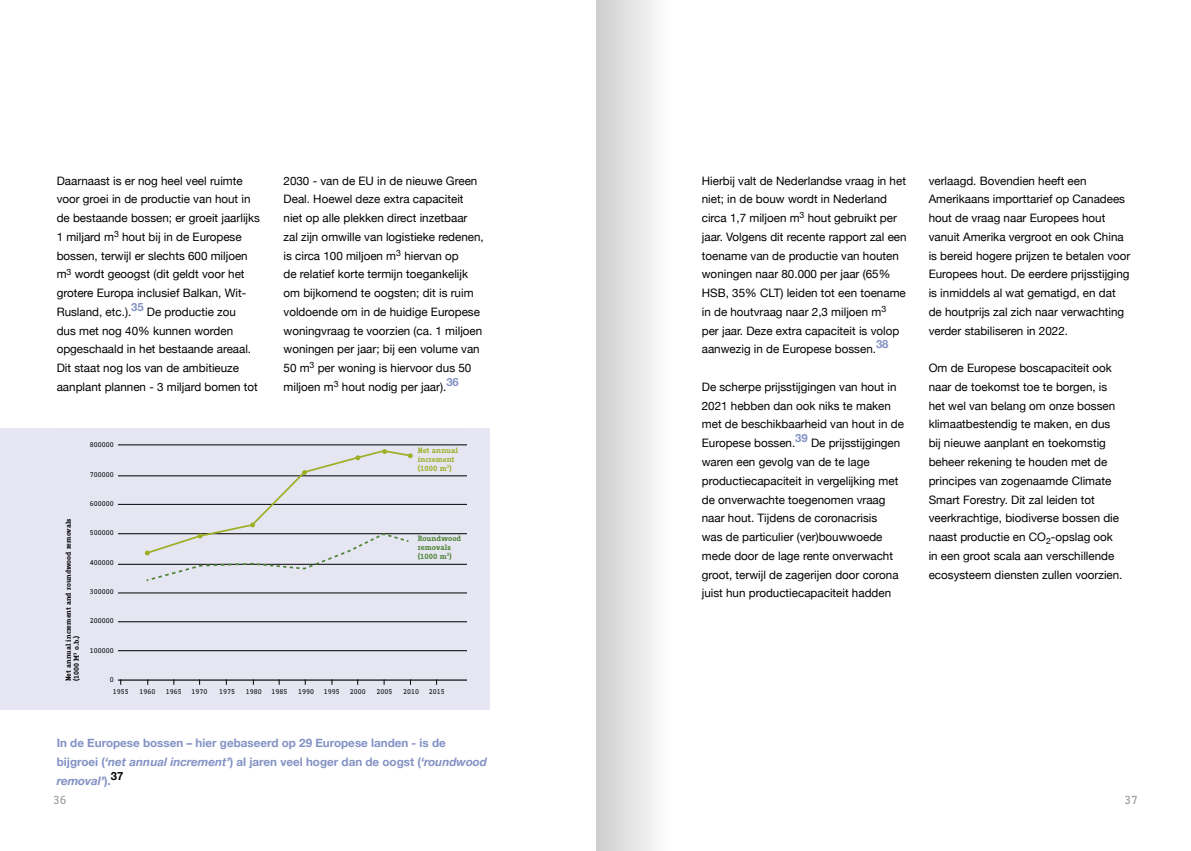
<style>
.page{position:relative;width:1191px;height:851px;background:#fff}
.page>*{position:absolute;margin:0;border:0;box-sizing:border-box;transform-origin:0 0}
.BROODTEKST{font:11.62px/18.8px "Helvetica Neue";color:#000}
.Fotobijschrift{font:700 11.62px/18.8px "Helvetica Neue";color:#8392c5}
.t1{font:11.62px "Fago Office Serif";color:#939393}
.t2{font:700 7.5px/8.6px "Fago Office Serif";color:#9faf25}
.t3{font:700 7.5px/8.6px "Fago Office Serif";letter-spacing:-.005em;color:#4f8335}
.t4{font:6.88px/12.1px "Fago Office Serif";color:#000}
.t5{font:700 6.88px/8px "Fago Office Serif";letter-spacing:-.005em;color:#000}
.s1{font-style:italic}
</style>
<div class="page">
<div style="left:0;top:428px;width:489px;height:281px;background:#e6e7f2"></div>
<hr style="left:118px;top:650px;width:348px;height:1px;background:#000">
<hr style="left:118px;top:564px;width:348px;height:1px;background:#000">
<hr style="left:118px;top:679px;width:348px;height:1px;background:#000">
<hr style="left:118px;top:592px;width:348px;height:1px;background:#000">
<hr style="left:118px;top:621px;width:348px;height:1px;background:#000">
<hr style="left:118px;top:533px;width:348px;height:1px;background:#000">
<hr style="left:118px;top:504px;width:348px;height:1px;background:#000">
<hr style="left:118px;top:475px;width:348px;height:1px;background:#000">
<hr style="left:118px;top:444px;width:348px;height:1px;background:#000">
<hr style="left:118px;top:430px;width:348px;height:1px;background:#000">
<svg style="left:144px;top:449px;width:269px;height:133px"></svg>
<div style="left:596px;top:0;width:75px;height:850px;background:linear-gradient(to right,#cdcdcd,#fefefe)"></div>
<p class="BROODTEKST" style="left:57px;top:172px;width:205px">Daarnaast is er nog heel veel ruimte voor groei in de productie van hout in de bestaande bossen; er groeit jaarlijks 1 miljard m<sup>3</sup> hout bij in de Europese bossen, terwijl er slechts 600 miljoen m<sup>3</sup> wordt geoogst (dit geldt voor het grotere Europa inclusief Balkan, Wit-Rusland, etc.).<sup>35</sup> De productie zou<br>dus met nog 40% kunnen worden opgeschaald in het bestaande areaal.<br>Dit staat nog los van de ambitieuze aanplant plannen - 3 miljard bomen tot</p>
<p class="BROODTEKST" style="left:928px;top:172px;width:203px">verlaagd. Bovendien heeft een Amerikaans importtarief op Canadees hout de vraag naar Europees hout vanuit Amerika vergroot en ook China is bereid hogere prijzen te betalen voor Europees hout. De eerdere prijsstijging is inmiddels al wat gematigd, en dat de houtprijs zal zich naar verwachting verder stabiliseren in 2022.</p>
<p class="BROODTEKST" style="left:283px;top:172px;width:202px">2030 - van de EU in de nieuwe Green Deal. Hoewel deze extra capaciteit niet op alle plekken direct inzetbaar zal zijn omwille van logistieke redenen, is circa 100 miljoen m<sup>3</sup> hiervan op<br>de relatief korte termijn toegankelijk om bijkomend te oogsten; dit is ruim voldoende om in de huidige Europese woningvraag te voorzien (ca. 1 miljoen woningen per jaar; bij een volume van 50 m<sup>3</sup> per woning is hiervoor dus 50 miljoen m<sup>3</sup> hout nodig per jaar).<sup>36</sup></p>
<p class="BROODTEKST" style="left:702px;top:172px;width:206px">Hierbij valt de Nederlandse vraag in het niet; in de bouw wordt in Nederland circa 1,7 miljoen m<sup>3</sup> hout gebruikt per jaar. Volgens dit recente rapport zal een toename van de productie van houten woningen naar 80.000 per jaar (65% HSB, 35% CLT) leiden tot een toename in de houtvraag naar 2,3 miljoen m<sup>3<br></sup>per jaar. Deze extra capaciteit is volop aanwezig in de Europese bossen.<sup>38</sup></p>
<p class="BROODTEKST" style="left:702px;top:378px;width:204px">De scherpe prijsstijgingen van hout in 2021 hebben dan ook niks te maken met de beschikbaarheid van hout in de Europese bossen.<sup>39</sup> De prijsstijgingen waren een gevolg van de te lage productiecapaciteit in vergelijking met de onverwachte toegenomen vraag naar hout. Tijdens de coronacrisis<br>was de particulier (ver)bouwwoede mede door de lage rente onverwacht groot, terwijl de zagerijen door corona juist hun productiecapaciteit hadden</p>
<p class="BROODTEKST" style="left:928px;top:359px;width:195px">Om de Europese boscapaciteit ook naar de toekomst toe te borgen, is het wel van belang om onze bossen klimaatbestendig te maken, en dus bij nieuwe aanplant en toekomstig beheer rekening te houden met de principes van zogenaamde Climate Smart Forestry. Dit zal leiden tot veerkrachtige, biodiverse bossen die naast productie en CO<sub>2</sub>-opslag ook in een groot scala aan verschillende ecosysteem diensten zullen voorzien.</p>
<p class="t4" style="left:90px;top:439px;width:26px">800000</p>
<p class="t4" style="left:90px;top:468px;width:26px">700000</p>
<p class="t4" style="left:90px;top:497px;width:26px">600000</p>
<p class="t4" style="left:90px;top:527px;width:26px">500000</p>
<p class="t4" style="left:90px;top:556px;width:26px">400000</p>
<p class="t4" style="left:90px;top:585px;width:26px">300000</p>
<p class="t4" style="left:90px;top:615px;width:26px">200000</p>
<p class="t4" style="left:90px;top:644px;width:26px">100000</p>
<p class="t4" style="left:113px;top:673px;width:18px;text-indent:-3px">0<br>1955</p>
<p class="t2" style="left:418px;top:446px;width:42px">Net annual increment (1000 m<sup>3</sup>)</p>
<p class="t5" style="left:64px;top:681px;width:164px;rotate:-90deg">Net annual increment and roundwood removals (1000 M<sup>3</sup> o.b.)</p>
<p class="t3" style="left:418px;top:534px;width:45px">Roundwood removals (1000 m<sup>3</sup>)</p>
<p class="t4" style="left:140px;top:685px;width:18px">1960</p>
<p class="t4" style="left:166px;top:685px;width:18px">1965</p>
<p class="t4" style="left:191px;top:685px;width:18px">1970</p>
<p class="t4" style="left:219px;top:685px;width:18px">1975</p>
<p class="t4" style="left:246px;top:685px;width:18px">1980</p>
<p class="t4" style="left:271px;top:685px;width:18px">1985</p>
<p class="t4" style="left:298px;top:685px;width:18px">1990</p>
<p class="t4" style="left:324px;top:685px;width:18px">1995</p>
<p class="t4" style="left:350px;top:685px;width:18px">2000</p>
<p class="t4" style="left:376px;top:685px;width:18px">2005</p>
<p class="t4" style="left:403px;top:685px;width:18px">2010</p>
<p class="t4" style="left:429px;top:685px;width:18px">2015</p>
<p class="Fotobijschrift" style="left:57px;top:734px;width:432px">In de Europese bossen – hier gebaseerd op 29 Europese landen - is de bijgroei (<span class="s1">‘net annual increment’</span>) al jaren veel hoger dan de oogst (<span class="s1">‘roundwood removal’</span>).<sup>37</sup></p>
<p class="t1" style="left:53px;top:793px;width:15px">36</p>
<p class="t1" style="left:1124px;top:793px;width:15px">37</p>
</div>
